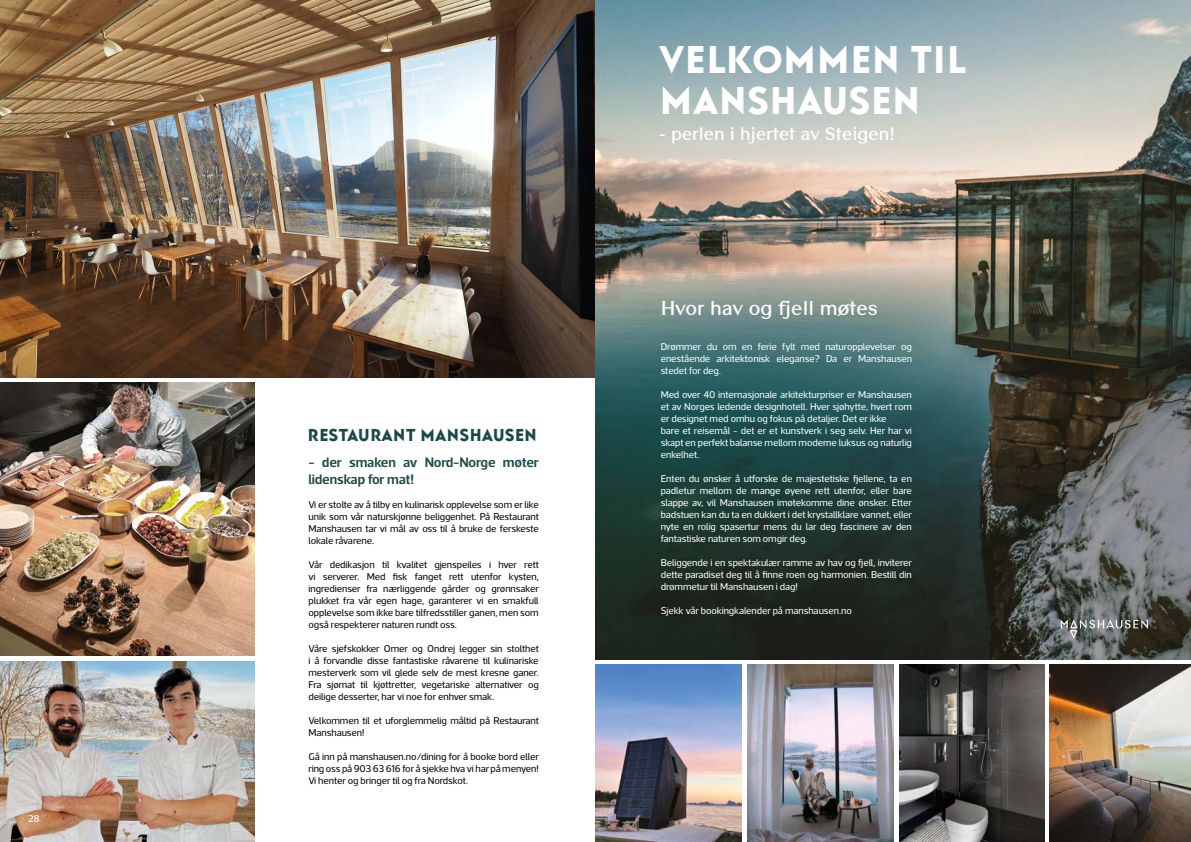
<style>
.page{position:relative;width:1191px;height:842px;background:#fff}
.page>*{position:absolute;margin:0;border:0;box-sizing:border-box;transform-origin:0 0}
.t1{font:38px/40.6px "Baro";color:#fff}
.t2{font:700 20px "Contax Sans 75";color:#fff}
.t3{font:700 18px "Contax Sans 75";color:#fff}
.t4{font:17px "Baro";color:#1b4947}
.t5{font:600 14px/17px "Acto";letter-spacing:-.01em;color:#1b4947}
.t6{font:10px/12px "Acto";letter-spacing:-.01em;color:#000;text-align:justify}
.t7{font:10px/12px "Acto";letter-spacing:-.01em;color:#fff;text-align:justify}
</style>
<div class="page">
<img style="left:0;top:0;width:595px;height:377px">
<img style="left:0;top:661px;width:254px;height:181px">
<img style="left:0;top:383px;width:254px;height:273px">
<img style="left:747px;top:665px;width:146px;height:177px">
<img style="left:595px;top:0;width:596px;height:659px">
<img style="left:595px;top:665px;width:147px;height:177px">
<img style="left:899px;top:665px;width:145px;height:177px">
<img style="left:1049px;top:665px;width:142px;height:177px">
<svg style="left:1060px;top:619px;width:87px;height:20px;background:#717370"></svg>
<p class="t7" style="left:28px;top:812px;width:13px">28</p>
<h3 class="t4" style="left:307px;top:425px;width:231px">RESTAURANT MANSHAUSEN</h3>
<h3 class="t5" style="left:308px;top:454px;width:232px">- der smaken av Nord-Norge møter lidenskap for mat!</h3>
<p class="t6" style="left:308px;top:499px;width:232px">Vi er stolte av å tilby en kulinarisk opplevelse som er like unik som vår naturskjønne beliggenhet. På Restaurant Manshausen tar vi mål av oss til å bruke de ferskeste lokale råvarene.</p>
<p class="t6" style="left:308px;top:559px;width:232px">Vår dedikasjon til kvalitet gjenspeiles i hver rett vi serverer. Med fisk fanget rett utenfor kysten, ingredienser fra nærliggende gårder og grønnsaker plukket fra vår egen hage, garanterer vi en smakfull opplevelse som ikke bare tilfredsstiller ganen, men som også respekterer naturen rundt oss.</p>
<p class="t6" style="left:308px;top:643px;width:232px">Våre sjefskokker Omer og Ondrej legger sin stolthet i å forvandle disse fantastiske råvarene til kulinariske mesterverk som vil glede selv de mest kresne ganer.<br>Fra sjømat til kjøttretter, vegetariske alternativer og deilige desserter, har vi noe for enhver smak.</p>
<p class="t6" style="left:308px;top:715px;width:232px">Velkommen til et uforglemmelig måltid på Restaurant<br>Manshausen!</p>
<p class="t6" style="left:308px;top:751px;width:232px">Gå inn på manshausen.no/dining for å booke bord eller ring oss på 903 63 616 for å sjekke hva vi har på menyen!<br>Vi henter og bringer til og fra Nordskot.</p>
<h1 class="t1" style="left:659px;top:39px;width:308px">VELKOMMEN TIL<br>MANSHAUSEN</h1>
<h3 class="t3" style="left:659px;top:123px;width:237px">- perlen i hjertet av Steigen!</h3>
<h2 class="t2" style="left:660px;top:295px;width:219px">Hvor hav og fjell møtes</h2>
<p class="t7" style="left:660px;top:340px;width:253px">Drømmer du om en ferie fylt med naturopplevelser og enestående arkitektonisk eleganse? Da er Manshausen stedet for deg.</p>
<p class="t7" style="left:660px;top:388px;width:253px;text-align:left">Med over 40 internasjonale arkitekturpriser er Manshausen et av Norges ledende designhotell. Hver sjøhytte, hvert rom er designet med omhu og fokus på detaljer. Det er ikke<br>bare et reisemål - det er et kunstverk i seg selv. Her har vi skapt en perfekt balanse mellom moderne luksus og naturlig enkelhet.</p>
<p class="t7" style="left:660px;top:472px;width:253px">Enten du ønsker å utforske de majestetiske fjellene, ta en padletur mellom de mange øyene rett utenfor, eller bare slappe av, vil Manshausen imøtekomme dine ønsker. Etter badstuen kan du ta en dukkert i det krystallklare vannet, eller nyte en rolig spasertur mens du lar deg fascinere av den fantastiske naturen som omgir deg.</p>
<p class="t7" style="left:660px;top:556px;width:253px">Beliggende i en spektakulær ramme av hav og fjell, inviterer dette paradiset deg til å finne roen og harmonien. Bestill din drømmetur til Manshausen i dag!</p>
<p class="t7" style="left:660px;top:604px;width:193px">Sjekk vår bookingkalender på manshausen.no</p>
</div>
